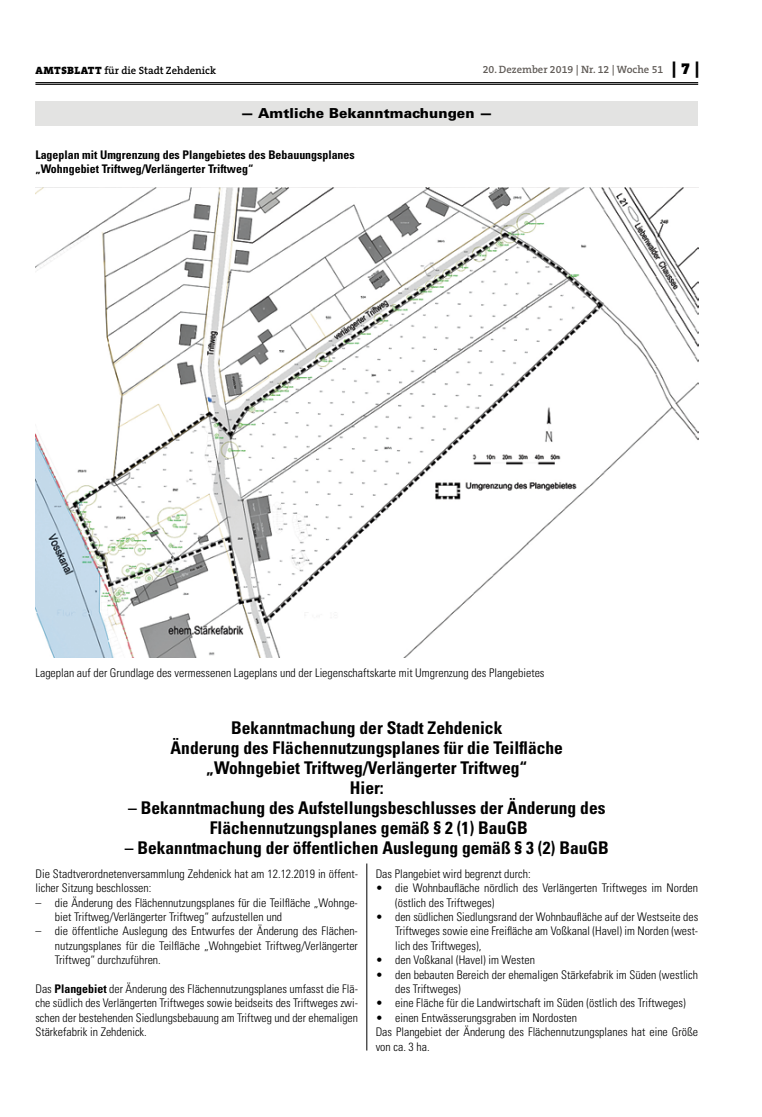
<style>
.page{position:relative;width:762px;height:1117px;background:#fff}
.page>*{position:absolute;margin:0;border:0;box-sizing:border-box;transform-origin:0 0}
.t1{font:700 condensed 17.5px/20px "Univers";color:#000;text-align:center}
.t2{font:900 13.75px "Univers";letter-spacing:.005em;color:#000}
.t3{font:300 condensed 11.88px/14.4px "Univers";color:#000}
.t4{font:700 condensed 11.88px/14.4px "Univers";color:#000}
.t5{font:600 10.62px "The Serif B W6";color:#615c58}
.t6{font:600 10.62px "The Serif B W6";color:#000}
.s1{font-family:"The Serif B W9";font-weight:900}
.s2{font-family:"The Serif B W9";font-weight:900;font-size:16.25px;color:#000}
.s3{font-weight:700}
</style>
<div class="page">
<hr style="left:35px;top:82px;width:663px;height:1px;background:#000">
<hr style="left:35px;top:84px;width:663px;height:1px;background:#000">
<div style="left:35px;top:101px;width:663px;height:25px;background:#e3e3e2"></div>
<img style="left:36px;top:187px;width:662px;height:470px">
<hr style="left:367px;top:863px;width:1px;height:187px;background:#000">
<p class="t6" style="left:36px;top:63px;width:182px"><span class="s1">AMTSBLATT</span> für die Stadt Zehdenick</p>
<p class="t5" style="left:483px;top:63px;width:218px">20. Dezember 2019 | Nr. 12 | Woche 51 <span class="s2">| 7 |</span></p>
<p class="t2" style="left:241px;top:104px;width:254px">— Amtliche Bekanntmachungen —</p>
<p class="t4" style="left:35px;top:147px;width:321px">Lageplan mit Umgrenzung des Plangebietes des Bebauungsplanes „Wohngebiet Triftweg/Verlängerter Triftweg“</p>
<p class="t3" style="left:35px;top:665px;width:511px">Lageplan auf der Grundlage des vermessenen Lageplans und der Liegenschaftskarte mit Umgrenzung des Plangebietes</p>
<h1 class="t1" style="left:171px;top:717px;width:394px">Bekanntmachung der Stadt Zehdenick<br>Änderung des Flächennutzungsplanes für die Teilfläche „Wohngebiet Triftweg/Verlängerter Triftweg“<br>Hier:</h1>
<h1 class="t1" style="left:128px;top:797px;width:479px">– Bekanntmachung des Aufstellungsbeschlusses der Änderung des<br>Flächennutzungsplanes gemäß § 2 (1) BauGB</h1>
<h1 class="t1" style="left:125px;top:837px;width:486px">– Bekanntmachung der öffentlichen Auslegung gemäß § 3 (2) BauGB</h1>
<p class="t3" style="left:35px;top:866px;width:324px">Die Stadtverordnetenversammlung Zehdenick hat am 12.12.2019 in öffent&shy;licher Sitzung beschlossen:</p>
<p class="t3" style="left:55px;top:895px;width:304px;text-indent:-19px">– die Änderung des Flächennutzungsplanes für die Teilfläche „Wohnge&shy;biet Triftweg/Verlängerter Triftweg“ aufzustellen und</p>
<p class="t3" style="left:55px;top:923px;width:304px;text-align:justify;text-indent:-19px">– die öffentliche Auslegung des Entwurfes der Änderung des Flächen&shy;nutzungsplanes für die Teilfläche „Wohngebiet Triftweg/Verlängerter Triftweg“ durchzuführen.</p>
<p class="t3" style="left:35px;top:981px;width:324px;text-align:justify">Das <span class="s3">Plangebiet</span> der Änderung des Flächennutzungsplanes umfasst die Flä&shy;che südlich des Verlängerten Triftweges sowie beidseits des Triftweges zwi&shy;schen der bestehenden Siedlungsbebauung am Triftweg und der ehemaligen Stärkefabrik in Zehdenick.</p>
<p class="t3" style="left:376px;top:866px;width:156px">Das Plangebiet wird begrenzt durch:</p>
<p class="t3" style="left:395px;top:880px;width:304px;text-indent:-19px">• die Wohnbaufläche nördlich des Verlängerten Triftweges im Norden (östlich des Triftweges)</p>
<p class="t3" style="left:395px;top:909px;width:305px;text-align:justify;text-indent:-19px">• den südlichen Siedlungsrand der Wohnbaufläche auf der Westseite des Triftweges sowie eine Freifläche am Voßkanal (Havel) im Norden (west&shy;lich des Triftweges),</p>
<p class="t3" style="left:376px;top:952px;width:161px">• den Voßkanal (Havel) im Westen</p>
<p class="t3" style="left:395px;top:967px;width:304px;text-indent:-19px">• den bebauten Bereich der ehemaligen Stärkefabrik im Süden (westlich des Triftweges)</p>
<p class="t3" style="left:376px;top:995px;width:312px">• eine Fläche für die Landwirtschaft im Süden (östlich des Triftweges)</p>
<p class="t3" style="left:376px;top:1010px;width:324px">• einen Entwässerungsgraben im Nordosten<br>Das Plangebiet der Änderung des Flächennutzungsplanes hat eine Größe von ca. 3 ha.</p>
</div>
